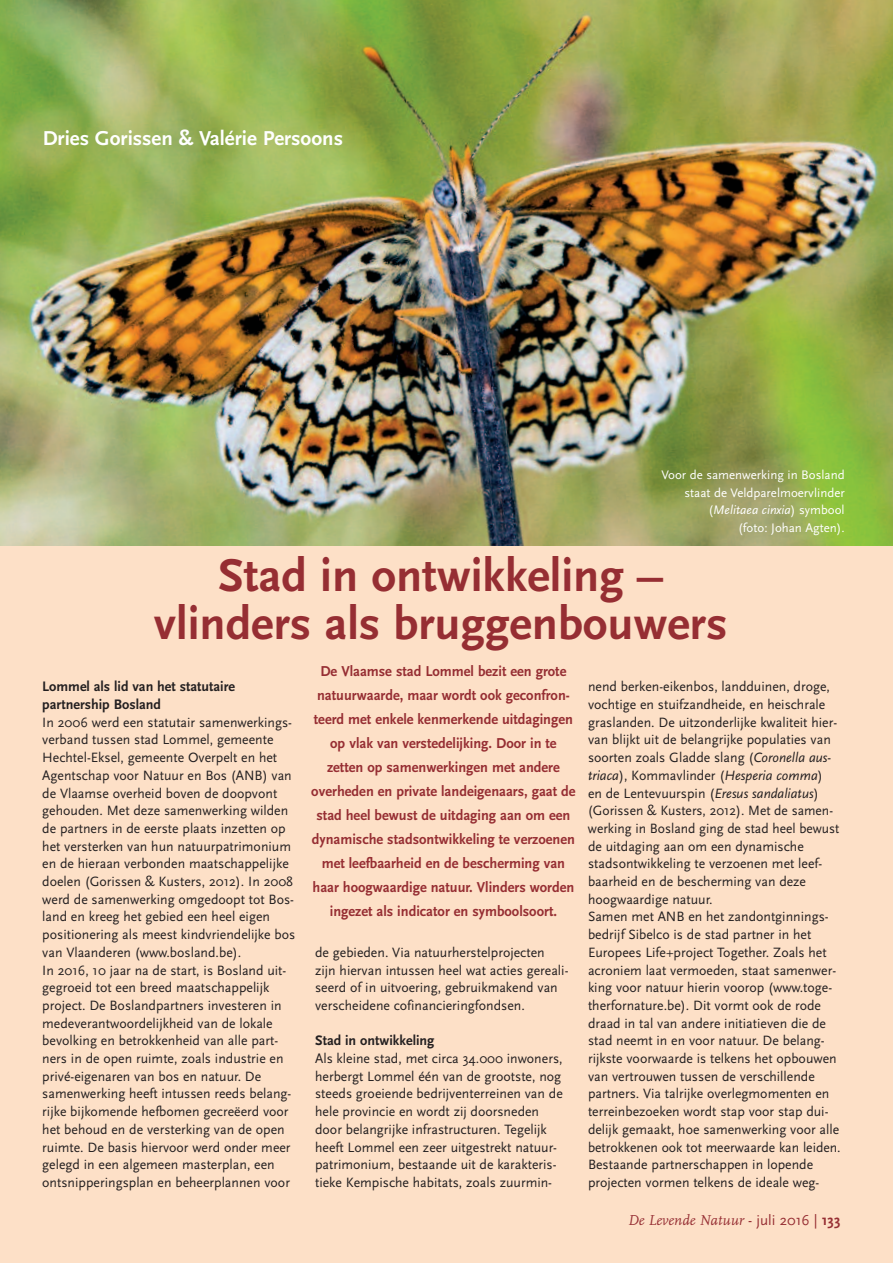
<style>
.page{position:relative;width:893px;height:1263px;background:#fde0c7}
.page>*{position:absolute;margin:0;border:0;box-sizing:border-box;transform-origin:0 0}
.t1{font:700 48px/48px "Scala Sans";color:#962e33;text-align:center}
.t2{font:700 21px "Scala Sans";color:#fff}
.t3{font:700 15px/24px "Scala Sans";color:#962e33;text-align:center;scale:.96 1}
.t4{font:italic 15px "FF Scala";color:#962e33}
.t5{font:700 14.4px/17.7px "Scala Sans";color:#231f20}
.t6{font:14.1px/17.7px "Scala Sans";color:#231f20}
.t7{font:12.9px/17.7px "Scala Sans";color:#fff;text-align:right}
.s1{font-style:italic}
.s2{font-family:"Scala Sans";font-style:normal}
.s3{font-family:"Scala Sans";font-weight:700;font-style:normal}
</style>
<div class="page">
<img style="left:0;top:0;width:893px;height:546px">
<h2 class="t2" style="left:43px;top:126px;width:302px">Dries Gorissen &amp; Valérie Persoons</h2>
<p class="t7" style="left:661px;top:465px;width:185px">Voor de samenwerking in Bosland staat de Veldparelmoervlinder (<span class="s1">Melitaea cinxia</span>) symbool<br>(foto: Johan Agten).</p>
<h1 class="t1" style="left:154px;top:550px;width:575px">Stad in ontwikkeling – vlinders als bruggenbouwers</h1>
<p class="t5" style="left:42px;top:677px;width:194px">Lommel als lid van het statutaire partnership Bosland</p>
<p class="t6" style="left:42px;top:713px;width:255px">In 2006 werd een statutair samenwerkings&shy;verband tussen stad Lommel, gemeente Hechtel-Eksel, gemeente Overpelt en het Agentschap voor Natuur en Bos (ANB) van de Vlaamse overheid boven de doopvont gehouden. Met deze samenwerking wilden de partners in de eerste plaats inzetten op het versterken van hun natuurpatrimonium en de hieraan verbonden maatschappelijke doelen (Gorissen &amp; Kusters, 2012). In 2008 werd de samenwerking omgedoopt tot Bos&shy;land en kreeg het gebied een heel eigen positionering als meest kindvriendelijke bos van Vlaanderen (www.bosland.be).<br>In 2016, 10 jaar na de start, is Bosland uit&shy;gegroeid tot een breed maatschappelijk project. De Boslandpartners investeren in medeverantwoordelijkheid van de lokale bevolking en betrokkenheid van alle part&shy;ners in de open ruimte, zoals industrie en privé-eigenaren van bos en natuur. De samenwerking heeft intussen reeds belang&shy;rijke bijkomende hefbomen gecreëerd voor het behoud en de versterking van de open ruimte. De basis hiervoor werd onder meer gelegd in een algemeen masterplan, een ontsnipperingsplan en beheerplannen voor</p>
<p class="t3" style="left:311px;top:658px;width:277px">De Vlaamse stad Lommel bezit een grote natuurwaarde, maar wordt ook geconfron&shy;teerd met enkele kenmerkende uitdagingen op vlak van verstedelijking. Door in te zetten op samenwerkingen met andere overheden en private landeigenaars, gaat de stad heel bewust de uitdaging aan om een dynamische stadsontwikkeling te verzoenen met leefbaarheid en de bescherming van haar hoogwaardige natuur. Vlinders worden ingezet als indicator en symboolsoort.</p>
<p class="t6" style="left:315px;top:943px;width:255px">de gebieden. Via natuurherstelprojecten zijn hiervan intussen heel wat acties gereali&shy;seerd of in uitvoering, gebruikmakend van verscheidene cofinancieringfondsen.</p>
<p class="t5" style="left:315px;top:1031px;width:121px">Stad in ontwikkeling</p>
<p class="t6" style="left:315px;top:1049px;width:249px">Als kleine stad, met circa 34.000 inwoners, herbergt Lommel één van de grootste, nog steeds groeiende bedrijventerreinen van de hele provincie en wordt zij doorsneden door belangrijke infrastructuren. Tegelijk heeft Lommel een zeer uitgestrekt natuur&shy;patrimonium, bestaande uit de karakteris&shy;tieke Kempische habitats, zoals zuurmin-</p>
<p class="t6" style="left:588px;top:677px;width:254px">nend berken-eikenbos, landduinen, droge, vochtige en stuifzandheide, en heischrale graslanden. De uitzonderlijke kwaliteit hier&shy;van blijkt uit de belangrijke populaties van soorten zoals Gladde slang (<span class="s1">Coronella aus&shy;triaca</span>), Kommavlinder (<span class="s1">Hesperia comma</span>)<br>en de Lentevuurspin (<span class="s1">Eresus sandaliatus</span>) (Gorissen &amp; Kusters, 2012). Met de samen&shy;werking in Bosland ging de stad heel bewust de uitdaging aan om een dynamische stadsontwikkeling te verzoenen met leef&shy;baarheid en de bescherming van deze hoogwaardige natuur.<br>Samen met ANB en het zandontginnings&shy;bedrijf Sibelco is de stad partner in het Europees Life+project Together. Zoals het acroniem laat vermoeden, staat samenwer&shy;king voor natuur hierin voorop (www.toge&shy;therfornature.be). Dit vormt ook de rode draad in tal van andere initiatieven die de stad neemt in en voor natuur. De belang&shy;rijkste voorwaarde is telkens het opbouwen van vertrouwen tussen de verschillende partners. Via talrijke overlegmomenten en terreinbezoeken wordt stap voor stap dui&shy;delijk gemaakt, hoe samenwerking voor alle betrokkenen ook tot meerwaarde kan leiden.<br>Bestaande partnerschappen in lopende projecten vormen telkens de ideale weg-</p>
<p class="t4" style="left:628px;top:1211px;width:214px">De Levende Natuur <span class="s2">- juli 2016 |</span> <span class="s3">133</span></p>
</div>
